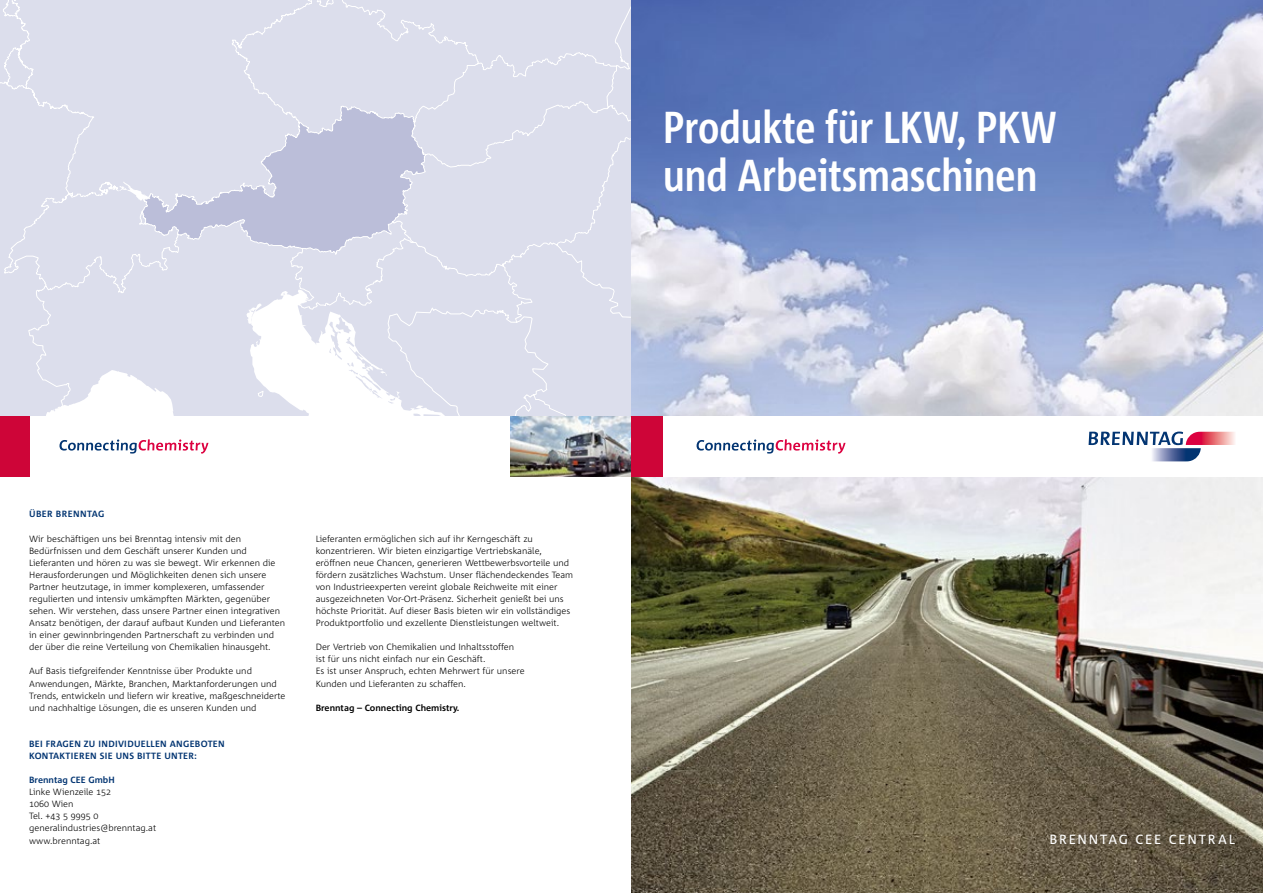
<style>
.page{position:relative;width:1263px;height:893px;background:#fff}
.page>*{position:absolute;margin:0;border:0;box-sizing:border-box;transform-origin:0 0}
.t1{font:700 44.7px/48.3px "Corpid E1 s Cd";color:#fff}
.t2{font:13.35px "Corpid E1 s";letter-spacing:.105em;color:#fff}
.t3{font:300 9px/12.1px "Corpid E1 s";color:#000}
.t4{font:700 9px/12.1px "Corpid E1 s";color:#033572}
.t5{font:700 9px "Corpid E1 s";color:#000}
</style>
<div class="page">
<img style="left:510px;top:454px;width:121px;height:23px">
<div style="left:0;top:416px;width:29px;height:61px;background:#ce0538"></div>
<img style="left:631px;top:0;width:632px;height:893px">
<div style="left:653px;top:416px;width:610px;height:61px;background:#fff"></div>
<svg style="left:1088px;top:432px;width:147px;height:29px"></svg>
<div style="left:631px;top:416px;width:32px;height:61px;background:#ce0538"></div>
<svg style="left:697px;top:439px;width:148px;height:15px"></svg>
<svg style="left:0;top:0;width:632px;height:454px;background:#ddddeb"></svg>
<h1 class="t1" style="left:663px;top:102px;width:395px">Produkte für LKW, PKW und Arbeitsmaschinen</h1>
<p class="t4" style="left:29px;top:508px;width:77px">ÜBER BRENNTAG</p>
<p class="t3" style="left:29px;top:532px;width:258px">Wir beschäftigen uns bei Brenntag intensiv mit den Bedürfnissen und dem Geschäft unserer Kunden und Lieferanten und hören zu was sie bewegt. Wir erkennen die Herausforderungen und Möglichkeiten denen sich unsere Partner heutzutage, in immer komplexeren, umfassender regulierten und intensiv umkämpften Märkten, gegenüber sehen. Wir verstehen, dass unsere Partner einen integrativen Ansatz benötigen, der darauf aufbaut Kunden und Lieferanten in einer gewinnbringenden Partnerschaft zu verbinden und der über die reine Verteilung von Chemikalien hinausgeht.</p>
<p class="t3" style="left:29px;top:665px;width:258px">Auf Basis tiefgreifender Kenntnisse über Produkte und Anwendungen, Märkte, Branchen, Marktanforderungen und Trends, entwickeln und liefern wir kreative, maßgeschneiderte und nachhaltige Lösungen, die es unseren Kunden und</p>
<p class="t4" style="left:29px;top:737px;width:197px">BEI FRAGEN ZU INDIVIDUELLEN ANGEBOTEN<br>KONTAKTIEREN SIE UNS BITTE UNTER:</p>
<p class="t4" style="left:29px;top:774px;width:87px">Brenntag CEE GmbH</p>
<p class="t3" style="left:29px;top:786px;width:129px">Linke Wienzeile 152<br>1060 Wien<br>Tel. +43 5 9995 0 generalindustries@brenntag.at www.brenntag.at</p>
<p class="t3" style="left:316px;top:532px;width:259px">Lieferanten ermöglichen sich auf ihr Kerngeschäft zu konzentrieren. Wir bieten einzigartige Vertriebskanäle, eröffnen neue Chancen, generieren Wettbewerbsvorteile und fördern zusätzliches Wachstum. Unser flächendeckendes Team von Industrieexperten vereint globale Reichweite mit einer ausgezeichneten Vor-Ort-Präsenz. Sicherheit genießt bei uns höchste Priorität. Auf dieser Basis bieten wir ein vollständiges Produktportfolio und exzellente Dienstleistungen weltweit.</p>
<p class="t3" style="left:316px;top:641px;width:210px">Der Vertrieb von Chemikalien und Inhaltsstoffen ist für uns nicht einfach nur ein Geschäft.<br>Es ist unser Anspruch, echten Mehrwert für unsere Kunden und Lieferanten zu schaffen.</p>
<p class="t5" style="left:316px;top:702px;width:145px">Brenntag – Connecting Chemistry.</p>
<h2 class="t2" style="left:1049px;top:830px;width:187px">BRENNTAG CEE CENTRAL</h2>
</div>
